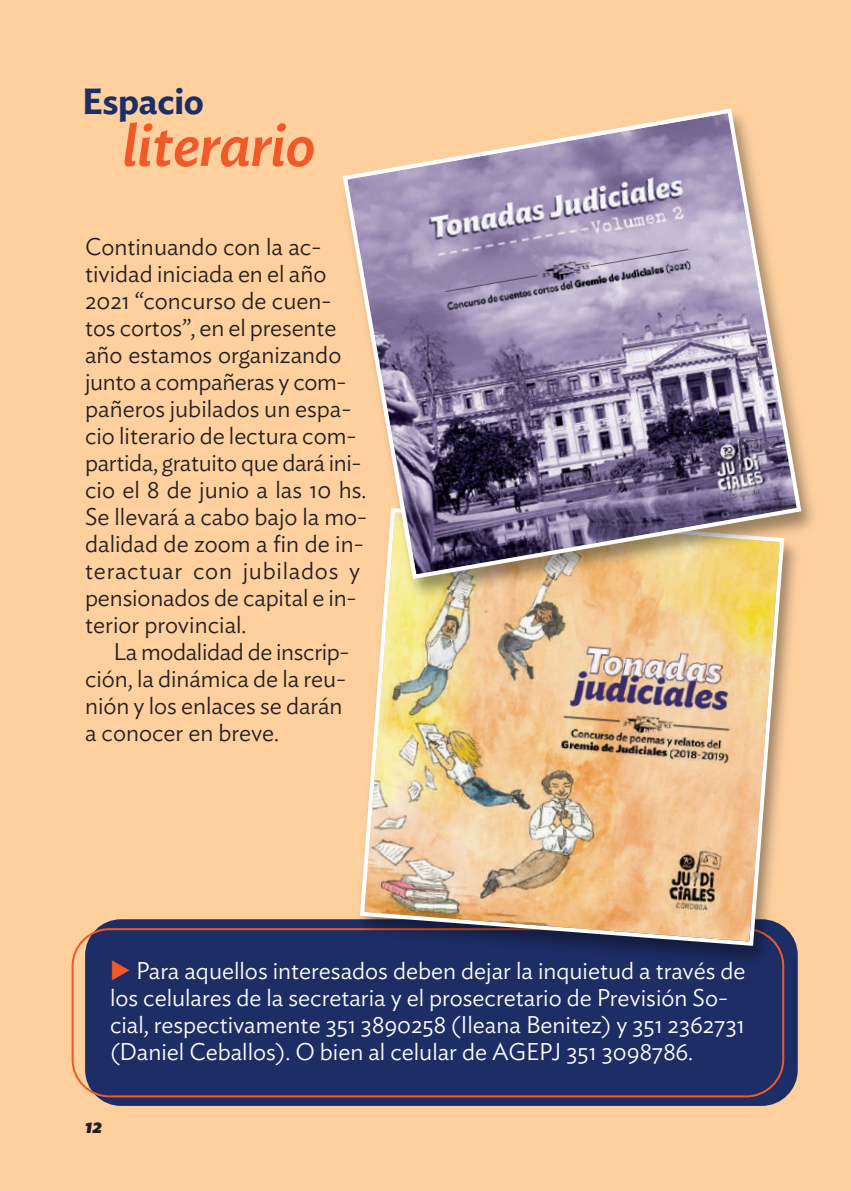
<style>
.page{position:relative;width:851px;height:1191px;background:#fff}
.page>*{position:absolute;margin:0;border:0;box-sizing:border-box;transform-origin:0 0}
.t1{font:italic 500 60px "Ideal Sans";letter-spacing:-.01em;color:#f15929}
.t2{font:600 36px "Ideal Sans";letter-spacing:-.01em;color:#1d2e66}
.t3{font:300 24px/27px "Ideal Sans";color:#231f20}
.t4{font:300 24px/27px "Ideal Sans";color:#fff}
.t5{font:italic 700 20px "Ideal Sans";color:#231f20}
.s1{color:#f15929}
</style>
<div class="page">
<div style="left:0;top:0;width:850px;height:1191px;background:#fdd09e"></div>
<div style="left:85px;top:919px;width:712px;height:187px;background:#1d2e66;border-radius:36px"></div>
<svg style="left:72px;top:928px;width:712px;height:169px"></svg>
<img style="left:349px;top:608px;width:449px;height:365px">
<img style="left:358px;top:608px;width:428px;height:340px">
<img style="left:383px;top:458px;width:430px;height:150px">
<svg style="left:342px;top:108px;width:461px;height:473px"></svg>
<h2 class="t2" style="left:82px;top:88px;width:123px">Espacio</h2>
<h1 class="t1" style="left:122px;top:122px;width:195px">literario</h1>
<p class="t3" style="left:85px;top:236px;width:283px">Continuando con la ac&shy;tividad iniciada en el año<br>2021 “concurso de cuen&shy;tos cortos”, en el presente año estamos organizando junto a compañeras y com&shy;pañeros jubilados un espa&shy;cio literario de lectura com&shy;partida, gratuito que dará ini&shy;cio el 8 de junio a las 10 hs.<br>Se llevará a cabo bajo la mo&shy;dalidad de zoom a fin de in&shy;teractuar con jubilados y pensionados de capital e in&shy;terior provincial.</p>
<p class="t3" style="left:85px;top:641px;width:266px;text-indent:28px">La modalidad de inscrip&shy;ción, la dinámica de la reu&shy;nión y los enlaces se darán a conocer en breve.</p>
<p class="t4" style="left:110px;top:959px;width:636px"><span class="s1">◆</span> Para aquellos interesados deben dejar la inquietud a través de los celulares de la secretaria y el prosecretario de Previsión So&shy;cial, respectivamente 351 3890258 (Ileana Benitez) y 351 2362731 (Daniel Ceballos). O bien al celular de AGEPJ 351 3098786.</p>
<p class="t5" style="left:85px;top:1117px;width:19px">12</p>
</div>
